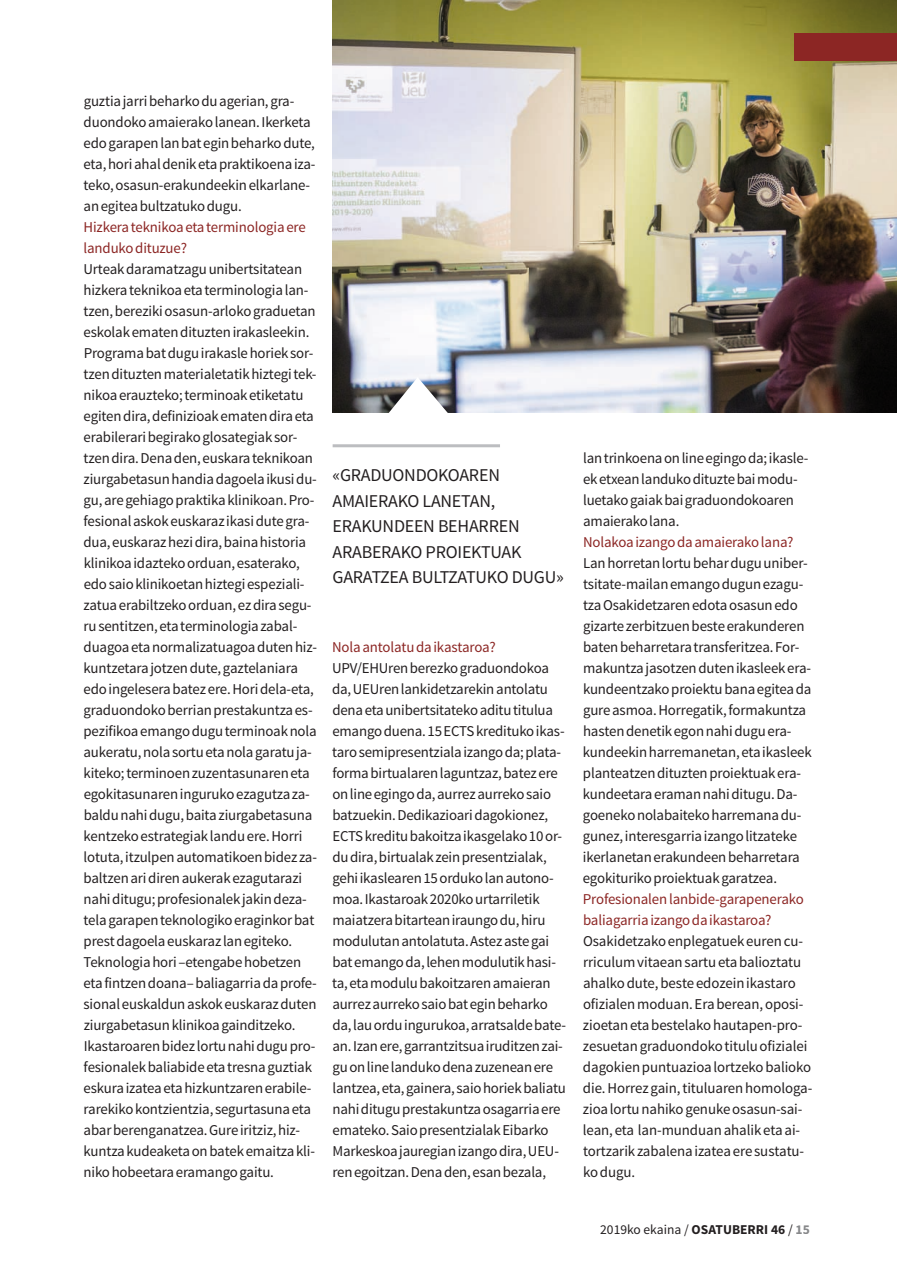
<style>
.page{position:relative;width:897px;height:1265px;background:#fff}
.page>*{position:absolute;margin:0;border:0;box-sizing:border-box;transform-origin:0 0}
.t1{font:18px/25.5px "Source Sans Pro";letter-spacing:-.015em;color:#231f20}
.t2{font:15px/21px "Source Sans Pro";letter-spacing:-.01em;color:#231f20}
.t3{font:15px/21px "Source Sans Pro";letter-spacing:-.01em;color:#8c2624}
.t4{font:13.5px "Source Sans Pro";color:#231f20}
.s1{font-weight:700}
.s2{font-weight:700;color:#87888a}
</style>
<div class="page">
<img style="left:333px;top:0;width:564px;height:413px">
<div style="left:794px;top:33px;width:103px;height:28px;background:#8c2624"></div>
<svg style="left:388px;top:377px;width:60px;height:36px"></svg>
<hr style="left:333px;top:444px;width:167px;height:3px;background:#bcbdc0">
<p class="t2" style="left:84px;top:91px;width:233px">guztia jarri beharko du agerian, gra&shy;duondoko amaierako lanean. Ikerketa edo garapen lan bat egin beharko dute, eta, hori ahal denik eta praktikoena iza&shy;teko, osasun-erakundeekin elkarlane&shy;an egitea bultzatuko dugu.</p>
<p class="t3" style="left:84px;top:217px;width:224px">Hizkera teknikoa eta terminologia ere landuko dituzue?</p>
<p class="t2" style="left:83px;top:259px;width:235px">Urteak daramatzagu unibertsitatean hizkera teknikoa eta terminologia lan&shy;tzen, bereziki osasun-arloko graduetan eskolak ematen dituzten irakasleekin.<br>Programa bat dugu irakasle horiek sor&shy;tzen dituzten materialetatik hiztegi tek&shy;nikoa erauzteko; terminoak etiketatu egiten dira, definizioak ematen dira eta erabilerari begirako glosategiak sor&shy;tzen dira. Dena den, euskara teknikoan ziurgabetasun handia dagoela ikusi du&shy;gu, are gehiago praktika klinikoan. Pro&shy;fesional askok euskaraz ikasi dute gra&shy;dua, euskaraz hezi dira, baina historia klinikoa idazteko orduan, esaterako, edo saio klinikoetan hiztegi espeziali&shy;zatua erabiltzeko orduan, ez dira segu&shy;ru sentitzen, eta terminologia zabal&shy;duagoa eta normalizatuagoa duten hiz&shy;kuntzetara jotzen dute, gaztelaniara edo ingelesera batez ere. Hori dela-eta, graduondoko berrian prestakuntza es&shy;pezifikoa emango dugu terminoak nola aukeratu, nola sortu eta nola garatu ja&shy;kiteko; terminoen zuzentasunaren eta egokitasunaren inguruko ezagutza za&shy;baldu nahi dugu, baita ziurgabetasuna kentzeko estrategiak landu ere. Horri lotuta, itzulpen automatikoen bidez za&shy;baltzen ari diren aukerak ezagutarazi nahi ditugu; profesionalek jakin deza&shy;tela garapen teknologiko eraginkor bat prest dagoela euskaraz lan egiteko.<br>Teknologia hori –etengabe hobetzen eta fintzen doana– baliagarria da profe&shy;sional euskaldun askok euskaraz duten ziurgabetasun klinikoa gainditzeko.<br>Ikastaroaren bidez lortu nahi dugu pro&shy;fesionalek baliabide eta tresna guztiak eskura izatea eta hizkuntzaren erabile&shy;rarekiko kontzientzia, segurtasuna eta abar berenganatzea. Gure iritziz, hiz&shy;kuntza kudeaketa on batek emaitza kli&shy;niko hobeetara eramango gaitu.</p>
<p class="t1" style="left:333px;top:463px;width:233px">«GRADUONDOKOAREN<br>AMAIERAKO LANETAN,<br>ERAKUNDEEN BEHARREN<br>ARABERAKO PROIEKTUAK<br>GARATZEA BULTZATUKO DUGU»</p>
<p class="t3" style="left:332px;top:637px;width:165px">Nola antolatu da ikastaroa?</p>
<p class="t2" style="left:332px;top:658px;width:235px">UPV/EHUren berezko graduondokoa da, UEUren lankidetzarekin antolatu dena eta unibertsitateko aditu titulua emango duena. 15 ECTS kredituko ikas&shy;taro semipresentziala izango da; plata&shy;forma birtualaren laguntzaz, batez ere on line egingo da, aurrez aurreko saio batzuekin. Dedikazioari dagokionez, ECTS kreditu bakoitza ikasgelako 10 or&shy;du dira, birtualak zein presentzialak, gehi ikaslearen 15 orduko lan autono&shy;moa. Ikastaroak 2020ko urtarriletik maiatzera bitartean iraungo du, hiru modulutan antolatuta. Astez aste gai bat emango da, lehen modulutik hasi&shy;ta, eta modulu bakoitzaren amaieran aurrez aurreko saio bat egin beharko da, lau ordu ingurukoa, arratsalde bate&shy;an. Izan ere, garrantzitsua iruditzen zai&shy;gu on line landuko dena zuzenean ere lantzea, eta, gainera, saio horiek baliatu nahi ditugu prestakuntza osagarria ere emateko. Saio presentzialak Eibarko Markeskoa jauregian izango dira, UEU&shy;ren egoitzan. Dena den, esan bezala,</p>
<p class="t2" style="left:583px;top:448px;width:227px">lan trinkoena on line egingo da; ikasle&shy;ek etxean landuko dituzte bai modu&shy;luetako gaiak bai graduondokoaren amaierako lana.</p>
<p class="t3" style="left:583px;top:532px;width:212px">Nolakoa izango da amaierako lana?</p>
<p class="t2" style="left:583px;top:553px;width:230px">Lan horretan lortu behar dugu uniber&shy;tsitate-mailan emango dugun ezagu&shy;tza Osakidetzaren edota osasun edo gizarte zerbitzuen beste erakunderen baten beharretara transferitzea. For&shy;makuntza jasotzen duten ikasleek era&shy;kundeentzako proiektu bana egitea da gure asmoa. Horregatik, formakuntza hasten denetik egon nahi dugu era&shy;kundeekin harremanetan, eta ikasleek planteatzen dituzten proiektuak era&shy;kundeetara eraman nahi ditugu. Da&shy;goeneko nolabaiteko harremana du&shy;gunez, interesgarria izango litzateke ikerlanetan erakundeen beharretara egokituriko proiektuak garatzea.</p>
<p class="t3" style="left:583px;top:889px;width:222px">Profesionalen lanbide-garapenerako baliagarria izango da ikastaroa?</p>
<p class="t2" style="left:583px;top:931px;width:231px">Osakidetzako enplegatuek euren cu&shy;rriculum vitaean sartu eta balioztatu ahalko dute, beste edozein ikastaro ofizialen moduan. Era berean, oposi&shy;zioetan eta bestelako hautapen-pro&shy;zesuetan graduondoko titulu ofizialei dagokien puntuazioa lortzeko balioko die. Horrez gain, tituluaren homologa&shy;zioa lortu nahiko genuke osasun-sai&shy;lean, eta lan-munduan ahalik eta ai&shy;tortzarik zabalena izatea ere sustatu&shy;ko dugu.</p>
<p class="t4" style="left:600px;top:1221px;width:211px">2019ko ekaina / <span class="s1">OSATUBERRI 46</span> / <span class="s2">15</span></p>
</div>
